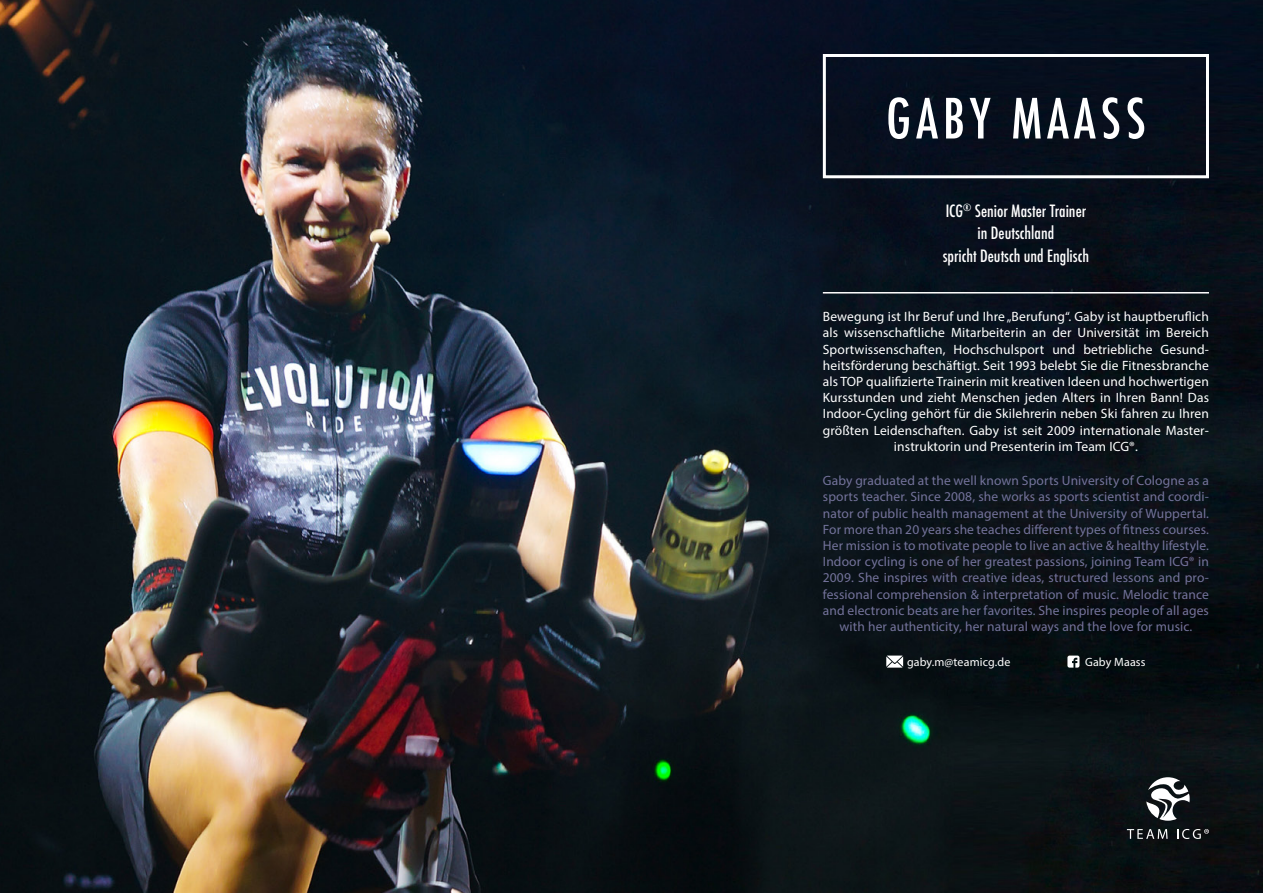
<style>
.page{position:relative;width:1263px;height:893px;background:#fff}
.page>*{position:absolute;margin:0;border:0;box-sizing:border-box;transform-origin:0 0}
.t1{font:500 condensed 53.85px "Futura";letter-spacing:.09em;color:#fff}
.t2{font:500 condensed 16.5px/22.5px "Futura";color:#fff;text-align:center}
.t3{font:13.5px/16.2px "Myriad Pro";letter-spacing:.01em;color:#73729a;text-align:center}
.t4{font:13.5px/16.2px "Myriad Pro";letter-spacing:.01em;color:#fff;text-align:center}
.t5{font:12px "Myriad Pro";letter-spacing:.01em;color:#fff}
</style>
<div class="page">
<img style="left:0;top:0;width:1263px;height:893px">
<div style="left:823px;top:54px;width:386px;height:124px;border:3px solid #fff"></div>
<hr style="left:823px;top:292px;width:386px;height:1px;background:#fff">
<svg style="left:1067px;top:656px;width:12px;height:12px"></svg>
<svg style="left:886px;top:656px;width:17px;height:12px"></svg>
<svg style="left:1146px;top:777px;width:44px;height:44px"></svg>
<svg style="left:1127px;top:829px;width:40px;height:10px"></svg>
<svg style="left:1177px;top:829px;width:32px;height:10px"></svg>
<h1 class="t1" style="left:886px;top:84px;width:261px">GABY MAASS</h1>
<p class="t2" style="left:943px;top:199px;width:148px">ICG<sup>®</sup> Senior Master Trainer in Deutschland<br>spricht Deutsch und Englisch</p>
<p class="t4" style="left:823px;top:308px;width:388px">Bewegung ist Ihr Beruf und Ihre „Berufung“. Gaby ist hauptberuflich als wissenschaftliche Mitarbeiterin an der Universität im Bereich Sportwissenschaften, Hochschulsport und betriebliche Gesund&shy;heitsförderung beschäftigt. Seit 1993 belebt Sie die Fitnessbranche als TOP qualifizierte Trainerin mit kreativen Ideen und hochwertigen Kursstunden und zieht Menschen jeden Alters in Ihren Bann! Das Indoor-Cycling gehört für die Skilehrerin neben Ski fahren zu Ihren größten Leidenschaften. Gaby ist seit 2009 internationale Master&shy;instruktorin und Presenterin im Team ICG®.</p>
<p class="t3" style="left:823px;top:472px;width:388px">Gaby graduated at the well known Sports University of Cologne as a sports teacher. Since 2008, she works as sports scientist and coordi&shy;nator of public health management at the University of Wuppertal.<br>For more than 20 years she teaches different types of fitness courses.<br>Her mission is to motivate people to live an active &amp; healthy lifestyle.<br>Indoor cycling is one of her greatest passions, joining Team ICG® in 2009. She inspires with creative ideas, structured lessons and pro&shy;fessional comprehension &amp; interpretation of music. Melodic trance and electronic beats are her favorites. She inspires people of all ages with her authenticity, her natural ways and the love for music.</p>
<p class="t5" style="left:907px;top:654px;width:105px">gaby.m@teamicg.de</p>
<p class="t5" style="left:1085px;top:654px;width:62px">Gaby Maass</p>
</div>
